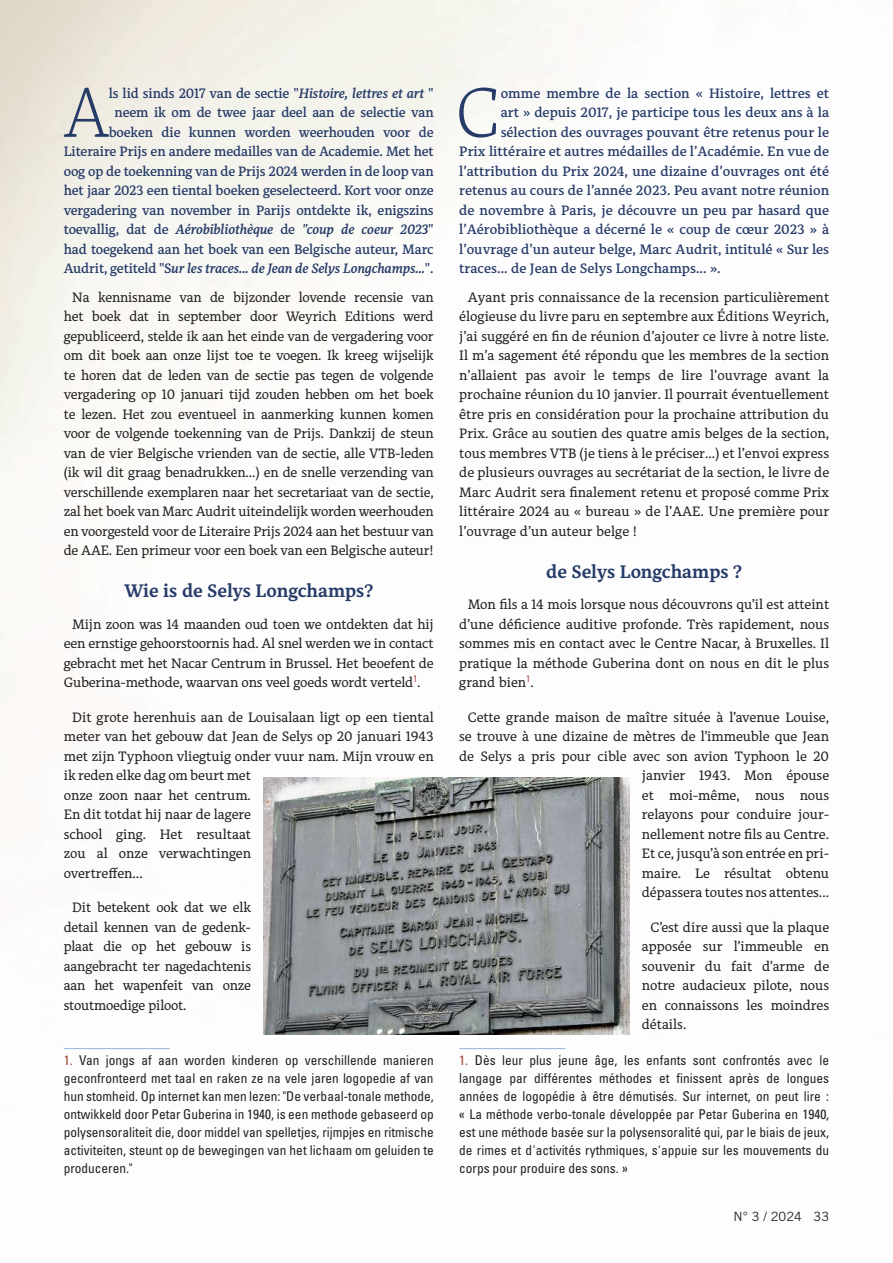
<style>
.page{position:relative;width:893px;height:1263px;background:#fff}
.page>*{position:absolute;margin:0;border:0;box-sizing:border-box;transform-origin:0 0}
.t1{font:100 69.15px "Alkes";color:#263b68}
.t2{font:700 18px "Alkes";letter-spacing:-.005em;color:#263b68}
.t3{font:13.5px/19.5px "Alkes";letter-spacing:-.005em;color:#231f20;text-align:justify}
.t4{font:600 13.5px/19.5px "Alkes";color:#263b68;text-align:right}
.t5{font:condensed 13.5px/18px "Univers LT Std";color:#231f20;text-align:justify}
.t6{font:12.75px "Trade Gothic LT Std";color:#231f20}
.s1{font-style:italic}
.s2{color:#a6413a}
</style>
<div class="page">
<hr style="left:459px;top:1048px;width:106px;height:1px;background:#95b5de">
<hr style="left:64px;top:1048px;width:106px;height:1px;background:#95b5de">
<img style="left:264px;top:777px;width:365px;height:258px">
<p class="t4" style="left:64px;top:83px;width:371px">ls lid sinds 2017 van de sectie "<span class="s1">Histoire, lettres et art</span> "<br>neem ik om de twee jaar deel aan de selectie van<br>boeken die kunnen worden weerhouden voor de Literaire Prijs en andere medailles van de Academie. Met het oog op de toekenning van de Prijs 2024 werden in de loop van het jaar 2023 een tiental boeken geselecteerd. Kort voor onze vergadering van november in Parijs ontdekte ik, enigszins toevallig, dat de <span class="s1">Aérobibliothèque</span> de <span class="s1">"coup de coeur 2023</span>" had toegekend aan het boek van een Belgische auteur, Marc Audrit, getiteld "S<span class="s1">ur les traces... de Jean de Selys Longchamps...</span>".</p>
<p class="t3" style="left:64px;top:287px;width:371px;text-indent:9px">Na kennisname van de bijzonder lovende recensie van het boek dat in september door Weyrich Editions werd gepubliceerd, stelde ik aan het einde van de vergadering voor om dit boek aan onze lijst toe te voegen. Ik kreeg wijselijk te horen dat de leden van de sectie pas tegen de volgende vergadering op 10 januari tijd zouden hebben om het boek te lezen. Het zou eventueel in aanmerking kunnen komen voor de volgende toekenning van de Prijs. Dankzij de steun van de vier Belgische vrienden van de sectie, alle VTB-leden (ik wil dit graag benadrukken...) en de snelle verzending van verschillende exemplaren naar het secretariaat van de sectie, zal het boek van Marc Audrit uiteindelijk worden weerhouden en voorgesteld voor de Literaire Prijs 2024 aan het bestuur van de AAE. Een primeur voor een boek van een Belgische auteur!</p>
<h2 class="t2" style="left:124px;top:579px;width:251px">Wie is de Selys Longchamps?</h2>
<p class="t3" style="left:64px;top:614px;width:371px;text-indent:9px">Mijn zoon was 14 maanden oud toen we ontdekten dat hij een ernstige gehoorstoornis had. Al snel werden we in contact gebracht met het Nacar Centrum in Brussel. Het beoefent de Guberina-methode, waarvan ons veel goeds wordt verteld<sup>1</sup>.</p>
<p class="t3" style="left:64px;top:707px;width:371px;text-align:left;text-indent:9px">Dit grote herenhuis aan de Louisalaan ligt op een tiental meter van het gebouw dat Jean de Selys op 20 januari 1943 met zijn Typhoon vliegtuig onder vuur nam. Mijn vrouw en ik reden elke dag om beurt met<br>onze zoon naar het centrum.<br>En dit totdat hij naar de lagere<br>school ging. Het resultaat<br>zou al onze verwachtingen<br>overtreffen...</p>
<p class="t3" style="left:64px;top:897px;width:189px;text-indent:9px">Dit betekent ook dat we elk detail kennen van de gedenk&shy;plaat die op het gebouw is aangebracht ter nagedachtenis aan het wapenfeit van onze stoutmoedige piloot.</p>
<h1 class="t1" style="left:63px;top:68px;width:48px">A</h1>
<p class="t5" style="left:64px;top:1051px;width:371px"><span class="s2">1.</span> Van jongs af aan worden kinderen op verschillende manieren geconfronteerd met taal en raken ze na vele jaren logopedie af van hun stomheid. Op internet kan men lezen: "De verbaal-tonale methode, ontwikkeld door Petar Guberina in 1940, is een methode gebaseerd op polysensoraliteit die, door middel van spelletjes, rijmpjes en ritmische activiteiten, steunt op de bewegingen van het lichaam om geluiden te produceren."</p>
<h1 class="t1" style="left:455px;top:68px;width:47px">C</h1>
<p class="t4" style="left:501px;top:83px;width:330px">omme membre de la section « Histoire, lettres et</p>
<p class="t4" style="left:501px;top:103px;width:330px">art » depuis 2017, je participe tous les deux ans à la</p>
<p class="t4" style="left:501px;top:122px;width:330px">sélection des ouvrages pouvant être retenus pour le</p>
<p class="t4" style="left:459px;top:142px;width:371px">Prix littéraire et autres médailles de l’Académie. En vue de</p>
<p class="t4" style="left:459px;top:161px;width:371px">l’attribution du Prix 2024, une dizaine d’ouvrages ont été</p>
<p class="t4" style="left:459px;top:181px;width:371px">retenus au cours de l’année 2023. Peu avant notre réunion</p>
<p class="t4" style="left:459px;top:200px;width:371px">de novembre à Paris, je découvre un peu par hasard que</p>
<p class="t4" style="left:459px;top:219px;width:371px">l’Aérobibliothèque a décerné le « coup de cœur 2023 » à</p>
<p class="t4" style="left:459px;top:239px;width:371px">l’ouvrage d’un auteur belge, Marc Audrit, intitulé « Sur les</p>
<p class="t4" style="left:459px;top:258px;width:263px">traces... de Jean de Selys Longchamps... ».</p>
<p class="t3" style="left:459px;top:287px;width:371px;text-indent:9px">Ayant pris connaissance de la recension particulièrement élogieuse du livre paru en septembre aux Éditions Weyrich, j’ai suggéré en fin de réunion d’ajouter ce livre à notre liste.<br>Il m’a sagement été répondu que les membres de la section n’allaient pas avoir le temps de lire l’ouvrage avant la prochaine réunion du 10 janvier. Il pourrait éventuellement être pris en considération pour la prochaine attribution du Prix. Grâce au soutien des quatre amis belges de la section, tous membres VTB (je tiens à le préciser...) et l’envoi express de plusieurs ouvrages au secrétariat de la section, le livre de Marc Audrit sera finalement retenu et proposé comme Prix littéraire 2024 au « bureau » de l’AAE. Une première pour l’ouvrage d’un auteur belge !</p>
<h2 class="t2" style="left:546px;top:560px;width:198px">de Selys Longchamps ?</h2>
<p class="t3" style="left:459px;top:594px;width:371px;text-indent:9px">Mon fils a 14 mois lorsque nous découvrons qu’il est atteint d’une déficience auditive profonde. Très rapidement, nous sommes mis en contact avec le Centre Nacar, à Bruxelles. Il pratique la méthode Guberina dont on nous en dit le plus grand bien<sup>1</sup>.</p>
<p class="t3" style="left:459px;top:707px;width:371px;text-align:right">Cette grande maison de maître située à l’avenue Louise, se trouve à une dizaine de mètres de l’immeuble que Jean de Selys a pris pour cible avec son avion Typhoon le 20 janvier 1943. Mon épouse<br>et moi-même, nous nous<br>relayons pour conduire jour-<br>nellement notre fils au Centre.<br>Et ce, jusqu’à son entrée en pri-<br>maire. Le résultat obtenu<br>dépassera toutes nos attentes...</p>
<p class="t3" style="left:642px;top:917px;width:189px;text-indent:9px">C’est dire aussi que la plaque apposée sur l’immeuble en souvenir du fait d’arme de notre audacieux pilote, nous en connaissons les moindres détails.</p>
<p class="t5" style="left:459px;top:1051px;width:371px"><span class="s2">1.</span> Dès leur plus jeune âge, les enfants sont confrontés avec le langage par différentes méthodes et finissent après de longues années de logopédie à être démutisés. Sur internet, on peut lire : « La méthode verbo-tonale développée par Petar Guberina en 1940, est une méthode basée sur la polysensoralité qui, par le biais de jeux, de rimes et d'activités rythmiques, s'appuie sur les mouvements du corps pour produire des sons. »</p>
<p class="t6" style="left:733px;top:1209px;width:97px">N° 3 / 2024 33</p>
</div>
